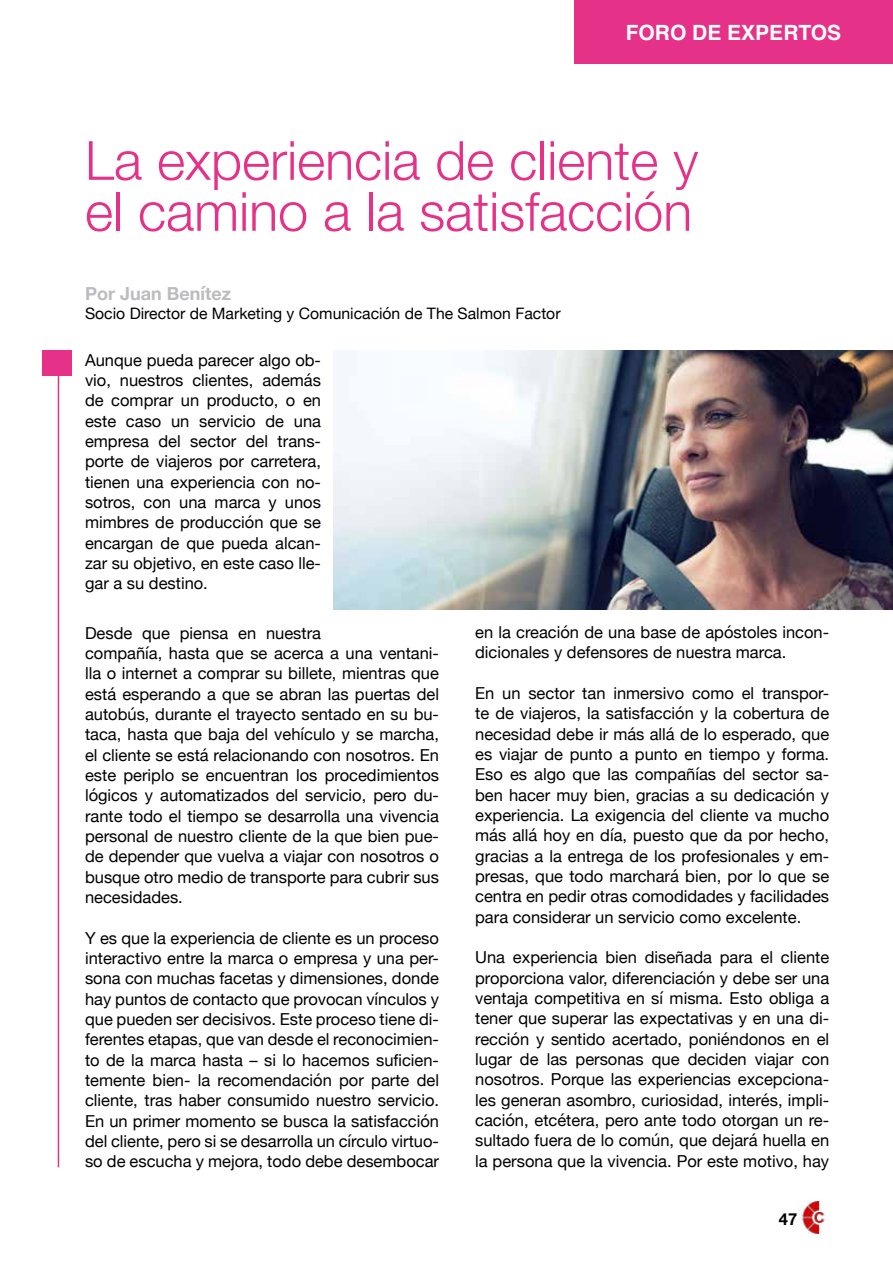
<style>
.page{position:relative;width:893px;height:1263px;background:#fff}
.page>*{position:absolute;margin:0;border:0;box-sizing:border-box;transform-origin:0 0}
.t1{font:300 54px/51px "Helvetica Neue";color:#e53188}
.t2{font:700 21px "Helvetica";color:#fff}
.t3{font:700 18px "Helvetica Neue";color:#bcbbbf}
.t4{font:16.5px/20.4px "Helvetica Neue";color:#000;text-align:justify}
.t5{font:700 16.5px "Helvetica Neue";color:#000}
.t6{font:15.75px "Helvetica Neue";color:#000}
</style>
<div class="page">
<img style="left:797px;top:1201px;width:28px;height:32px">
<div style="left:43px;top:350px;width:29px;height:26px;background:#e53188"></div>
<hr style="left:58px;top:363px;width:1px;height:804px;background:#e53188">
<img style="left:334px;top:350px;width:559px;height:259px">
<div style="left:574px;top:0;width:319px;height:64px;background:#e53188"></div>
<p class="t2" style="left:626px;top:24px;width:217px">FORO DE EXPERTOS</p>
<h1 class="t1" style="left:85px;top:134px;width:615px">La experiencia de cliente y el camino a la satisfacción</h1>
<p class="t3" style="left:85px;top:283px;width:148px">Por Juan Benítez</p>
<p class="t6" style="left:85px;top:304px;width:477px">Socio Director de Marketing y Comunicación de The Salmon Factor</p>
<p class="t4" style="left:85px;top:349px;width:238px">Aunque pueda parecer algo ob&shy;vio, nuestros clientes, además de comprar un producto, o en este caso un servicio de una empresa del sector del trans&shy;porte de viajeros por carretera, tienen una experiencia con no&shy;sotros, con una marca y unos mimbres de producción que se encargan de que pueda alcan&shy;zar su objetivo, en este caso lle&shy;gar a su destino.</p>
<p class="t4" style="left:85px;top:622px;width:356px;text-align:left">Desde que piensa en nuestra<br>compañía, hasta que se acerca a una ventani&shy;lla o internet a comprar su billete, mientras que está esperando a que se abran las puertas del autobús, durante el trayecto sentado en su bu&shy;taca, hasta que baja del vehículo y se marcha, el cliente se está relacionando con nosotros. En este periplo se encuentran los procedimientos lógicos y automatizados del servicio, pero du&shy;rante todo el tiempo se desarrolla una vivencia personal de nuestro cliente de la que bien pue&shy;de depender que vuelva a viajar con nosotros o busque otro medio de transporte para cubrir sus necesidades.</p>
<p class="t4" style="left:85px;top:927px;width:356px">Y es que la experiencia de cliente es un proceso interactivo entre la marca o empresa y una per&shy;sona con muchas facetas y dimensiones, donde hay puntos de contacto que provocan vínculos y que pueden ser decisivos. Este proceso tiene di&shy;ferentes etapas, que van desde el reconocimien&shy;to de la marca hasta – si lo hacemos suficien&shy;temente bien- la recomendación por parte del cliente, tras haber consumido nuestro servicio.<br>En un primer momento se busca la satisfacción del cliente, pero si se desarrolla un círculo virtuo&shy;so de escucha y mejora, todo debe desembocar</p>
<p class="t4" style="left:475px;top:622px;width:355px">en la creación de una base de apóstoles incon&shy;dicionales y defensores de nuestra marca.</p>
<p class="t4" style="left:475px;top:683px;width:355px">En un sector tan inmersivo como el transpor&shy;te de viajeros, la satisfacción y la cobertura de necesidad debe ir más allá de lo esperado, que es viajar de punto a punto en tiempo y forma.<br>Eso es algo que las compañías del sector sa&shy;ben hacer muy bien, gracias a su dedicación y experiencia. La exigencia del cliente va mucho más allá hoy en día, puesto que da por hecho, gracias a la entrega de los profesionales y em&shy;presas, que todo marchará bien, por lo que se centra en pedir otras comodidades y facilidades para considerar un servicio como excelente.</p>
<p class="t4" style="left:475px;top:947px;width:356px">Una experiencia bien diseñada para el cliente proporciona valor, diferenciación y debe ser una ventaja competitiva en sí misma. Esto obliga a tener que superar las expectativas y en una di&shy;rección y sentido acertado, poniéndonos en el lugar de las personas que deciden viajar con nosotros. Porque las experiencias excepciona&shy;les generan asombro, curiosidad, interés, impli&shy;cación, etcétera, pero ante todo otorgan un re&shy;sultado fuera de lo común, que dejará huella en la persona que la vivencia. Por este motivo, hay</p>
<p class="t5" style="left:779px;top:1209px;width:20px">47</p>
</div>
